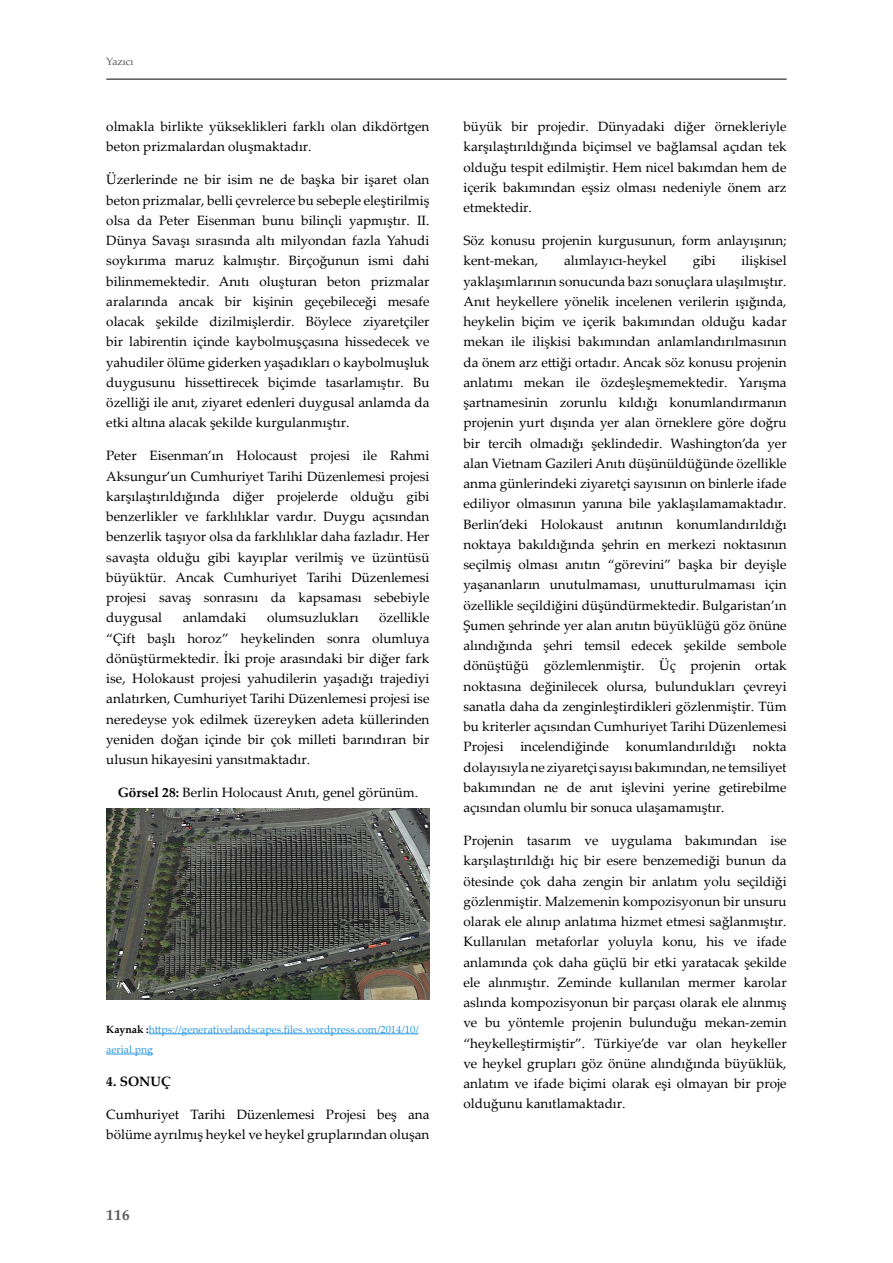
<style>
.page{position:relative;width:893px;height:1263px;background:#fff}
.page>*{position:absolute;margin:0;border:0;box-sizing:border-box;transform-origin:0 0}
.t1{font:700 15px "Palatino";color:#575756}
.t2{font:13.5px/20.2px "Palatino Linotype";color:#000;text-align:justify}
.t3{font:700 13.5px "Palatino Linotype";color:#000}
.t4{font:10.5px/20.2px "Palatino Linotype";color:#2998e3}
.t5{font:10.5px "Palatino";color:#575756}
.s1{font-weight:700}
.s2{font-weight:700;color:#000}
</style>
<div class="page">
<hr style="left:106px;top:79px;width:681px;height:1px;background:#000">
<hr style="left:149px;top:1033px;width:270px;height:1px;background:#2998e3">
<hr style="left:106px;top:1054px;width:47px;height:1px;background:#2998e3">
<img style="left:107px;top:808px;width:322px;height:191px">
<p class="t5" style="left:106px;top:56px;width:29px">Yazıcı</p>
<p class="t2" style="left:106px;top:116px;width:325px">olmakla birlikte yükseklikleri farklı olan dikdörtgen beton prizmalardan oluşmaktadır.</p>
<p class="t2" style="left:106px;top:169px;width:325px">Üzerlerinde ne bir isim ne de başka bir işaret olan beton prizmalar, belli çevrelerce bu sebeple eleştirilmiş olsa da Peter Eisenman bunu bilinçli yapmıştır. II.<br>Dünya Savaşı sırasında altı milyondan fazla Yahudi soykırıma maruz kalmıştır. Birçoğunun ismi dahi bilinmemektedir. Anıtı oluşturan beton prizmalar aralarında ancak bir kişinin geçebileceği mesafe olacak şekilde dizilmişlerdir. Böylece ziyaretçiler bir labirentin içinde kaybolmuşçasına hissedecek ve yahudiler ölüme giderken yaşadıkları o kaybolmuşluk duygusunu hissettirecek biçimde tasarlamıştır. Bu özelliği ile anıt, ziyaret edenleri duygusal anlamda da etki altına alacak şekilde kurgulanmıştır.</p>
<p class="t2" style="left:106px;top:445px;width:325px">Peter Eisenman’ın Holocaust projesi ile Rahmi Aksungur’un Cumhuriyet Tarihi Düzenlemesi projesi karşılaştırıldığında diğer projelerde olduğu gibi benzerlikler ve farklılıklar vardır. Duygu açısından benzerlik taşıyor olsa da farklılıklar daha fazladır. Her savaşta olduğu gibi kayıplar verilmiş ve üzüntüsü büyüktür. Ancak Cumhuriyet Tarihi Düzenlemesi projesi savaş sonrasını da kapsaması sebebiyle duygusal</p>
<p class="t2" style="left:106px;top:607px;width:325px;text-indent:273px">özellikle “Çift başlı horoz” heykelinden sonra olumluya dönüştürmektedir. İki proje arasındaki bir diğer fark ise, Holokaust projesi yahudilerin yaşadığı trajediyi anlatırken, Cumhuriyet Tarihi Düzenlemesi projesi ise neredeyse yok edilmek üzereyken adeta küllerinden yeniden doğan içinde bir çok milleti barındıran bir ulusun hikayesini yansıtmaktadır.</p>
<p class="t2" style="left:118px;top:782px;width:302px"><span class="s1">Görsel 28:</span> Berlin Holocaust Anıtı, genel görünüm.</p>
<p class="t2" style="left:183px;top:607px;width:65px">anlamdaki</p>
<p class="t2" style="left:267px;top:607px;width:93px">olumsuzlukları</p>
<p class="t4" style="left:106px;top:1018px;width:314px"><span class="s2">Kaynak :</span>https://generativelandscapes.files.wordpress.com/2014/10/ aerial.png</p>
<p class="t3" style="left:106px;top:1072px;width:66px">4. SONUÇ</p>
<p class="t2" style="left:106px;top:1104px;width:325px">Cumhuriyet Tarihi Düzenlemesi Projesi beş ana bölüme ayrılmış heykel ve heykel gruplarından oluşan</p>
<p class="t1" style="left:106px;top:1202px;width:25px">116</p>
<p class="t2" style="left:463px;top:116px;width:325px">büyük bir projedir. Dünyadaki diğer örnekleriyle karşılaştırıldığında biçimsel ve bağlamsal açıdan tek olduğu tespit edilmiştir. Hem nicel bakımdan hem de içerik bakımından eşsiz olması nedeniyle önem arz etmektedir.</p>
<p class="t2" style="left:463px;top:230px;width:325px">Söz konusu projenin kurgusunun, form anlayışının; kent-mekan,</p>
<p class="t2" style="left:463px;top:250px;width:325px;text-indent:278px">ilişkisel yaklaşımlarının sonucunda bazı sonuçlara ulaşılmıştır.<br>Anıt heykellere yönelik incelenen verilerin ışığında, heykelin biçim ve içerik bakımından olduğu kadar mekan ile ilişkisi bakımından anlamlandırılmasının da önem arz ettiği ortadır. Ancak söz konusu projenin anlatımı mekan ile özdeşleşmemektedir. Yarışma şartnamesinin zorunlu kıldığı konumlandırmanın projenin yurt dışında yer alan örneklere göre doğru bir tercih olmadığı şeklindedir. Washington’da yer alan Vietnam Gazileri Anıtı düşünüldüğünde özellikle anma günlerindeki ziyaretçi sayısının on binlerle ifade ediliyor olmasının yanına bile yaklaşılamamaktadır.<br>Berlin’deki Holokaust anıtının konumlandırıldığı noktaya bakıldığında şehrin en merkezi noktasının seçilmiş olması anıtın “görevini” başka bir deyişle yaşananların unutulmaması, unutturulmaması için özellikle seçildiğini düşündürmektedir. Bulgaristan’ın Şumen şehrinde yer alan anıtın büyüklüğü göz önüne alındığında şehri temsil edecek şekilde sembole dönüştüğü gözlemlenmiştir. Üç projenin ortak noktasına değinilecek olursa, bulundukları çevreyi sanatla daha da zenginleştirdikleri gözlenmiştir. Tüm bu kriterler açısından Cumhuriyet Tarihi Düzenlemesi Projesi incelendiğinde konumlandırıldığı nokta dolayısıyla ne ziyaretçi sayısı bakımından, ne temsiliyet bakımından ne de anıt işlevini yerine getirebilme açısından olumlu bir sonuca ulaşamamıştır.</p>
<p class="t2" style="left:463px;top:830px;width:325px">Projenin tasarım ve uygulama bakımından ise karşılaştırıldığı hiç bir esere benzemediği bunun da ötesinde çok daha zengin bir anlatım yolu seçildiği gözlenmiştir. Malzemenin kompozisyonun bir unsuru olarak ele alınıp anlatıma hizmet etmesi sağlanmıştır.<br>Kullanılan metaforlar yoluyla konu, his ve ifade anlamında çok daha güçlü bir etki yaratacak şekilde ele alınmıştır. Zeminde kullanılan mermer karolar aslında kompozisyonun bir parçası olarak ele alınmış ve bu yöntemle projenin bulunduğu mekan-zemin “heykelleştirmiştir”. Türkiye’de var olan heykeller ve heykel grupları göz önüne alındığında büyüklük, anlatım ve ifade biçimi olarak eşi olmayan bir proje olduğunu kanıtlamaktadır.</p>
<p class="t2" style="left:564px;top:250px;width:104px">alımlayıcı-heykel</p>
<p class="t2" style="left:693px;top:250px;width:24px">gibi</p>
</div>
